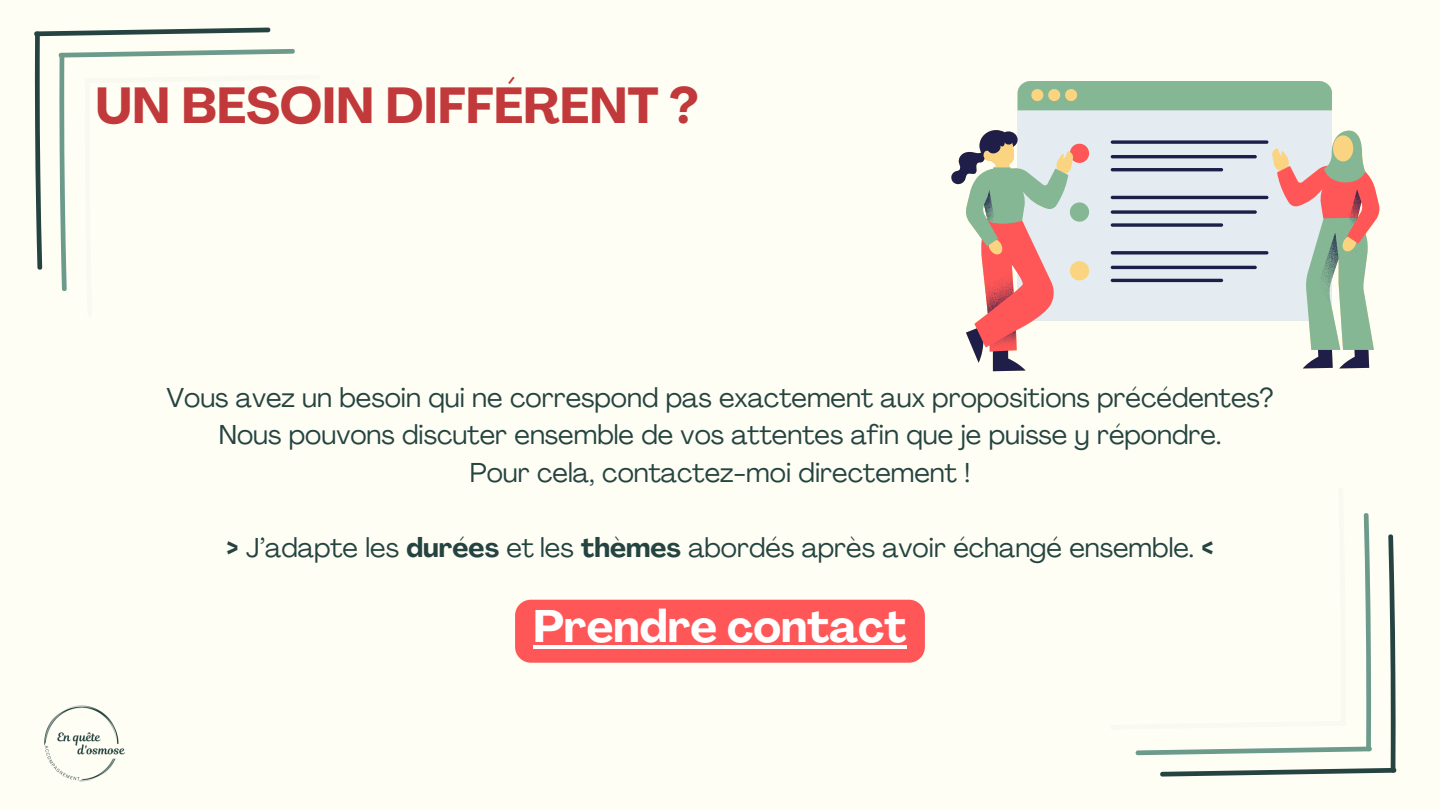
<style>
.page{position:relative;width:1440px;height:810px;background:#fffef4}
.page>*{position:absolute;margin:0;border:0;box-sizing:border-box;transform-origin:0 0}
.t1{font:700 50px "Agrandir";color:#c1393a}
.t2{font:700 45px "Agrandir";color:#fff}
.t3{font:27px "Agrandir";color:#254441}
.s1{font-weight:700}
</style>
<div class="page">
<svg style="left:34px;top:28px;width:261px;height:263px"></svg>
<svg style="left:1135px;top:513px;width:262px;height:264px"></svg>
<img style="left:44px;top:705px;width:81px;height:77px">
<div style="left:1018px;top:81px;width:314px;height:240px;background:#e4ecf1;border-radius:13px"></div>
<svg style="left:1111px;top:140px;width:157px;height:4px"></svg>
<hr style="left:1111px;top:155px;width:146px;height:3px;background:#1e1e49;border-radius:2px">
<hr style="left:1111px;top:168px;width:112px;height:3px;background:#1e1e49;border-radius:2px">
<hr style="left:1111px;top:196px;width:157px;height:3px;background:#1e1e49;border-radius:2px">
<svg style="left:1111px;top:210px;width:146px;height:4px"></svg>
<svg style="left:1111px;top:223px;width:112px;height:4px"></svg>
<svg style="left:1111px;top:251px;width:157px;height:4px"></svg>
<hr style="left:1111px;top:266px;width:146px;height:3px;background:#1e1e49;border-radius:2px">
<hr style="left:1111px;top:279px;width:112px;height:3px;background:#1e1e49;border-radius:2px">
<div style="left:1018px;top:81px;width:314px;height:29px;background:#86b795"></div>
<svg style="left:951px;top:130px;width:138px;height:241px"></svg>
<svg style="left:1272px;top:131px;width:108px;height:237px"></svg>
<div style="left:515px;top:600px;width:410px;height:63px;background:#ff5757;border-radius:16px"></div>
<hr style="left:533px;top:645px;width:374px;height:3px;background:#fff">
<p class="t1" style="left:95px;top:86px;width:605px">UN BESOIN DIFFÉRENT ?</p>
<h1 class="t3" style="left:166px;top:386px;width:1109px">Vous avez un besoin qui ne correspond pas exactement aux propositions précédentes?</h1>
<p class="t3" style="left:219px;top:424px;width:1004px">Nous pouvons discuter ensemble de vos attentes afin que je puisse y répondre.</p>
<p class="t3" style="left:470px;top:461px;width:502px">Pour cela, contactez-moi directement !</p>
<p class="t3" style="left:226px;top:536px;width:989px"><span class="s1">&gt;</span> J’adapte les <span class="s1">durées</span> et les <span class="s1">thèmes</span> abordés après avoir échangé ensemble. <span class="s1">&lt;</span></p>
<p class="t2" style="left:533px;top:609px;width:375px">Prendre contact</p>
</div>
